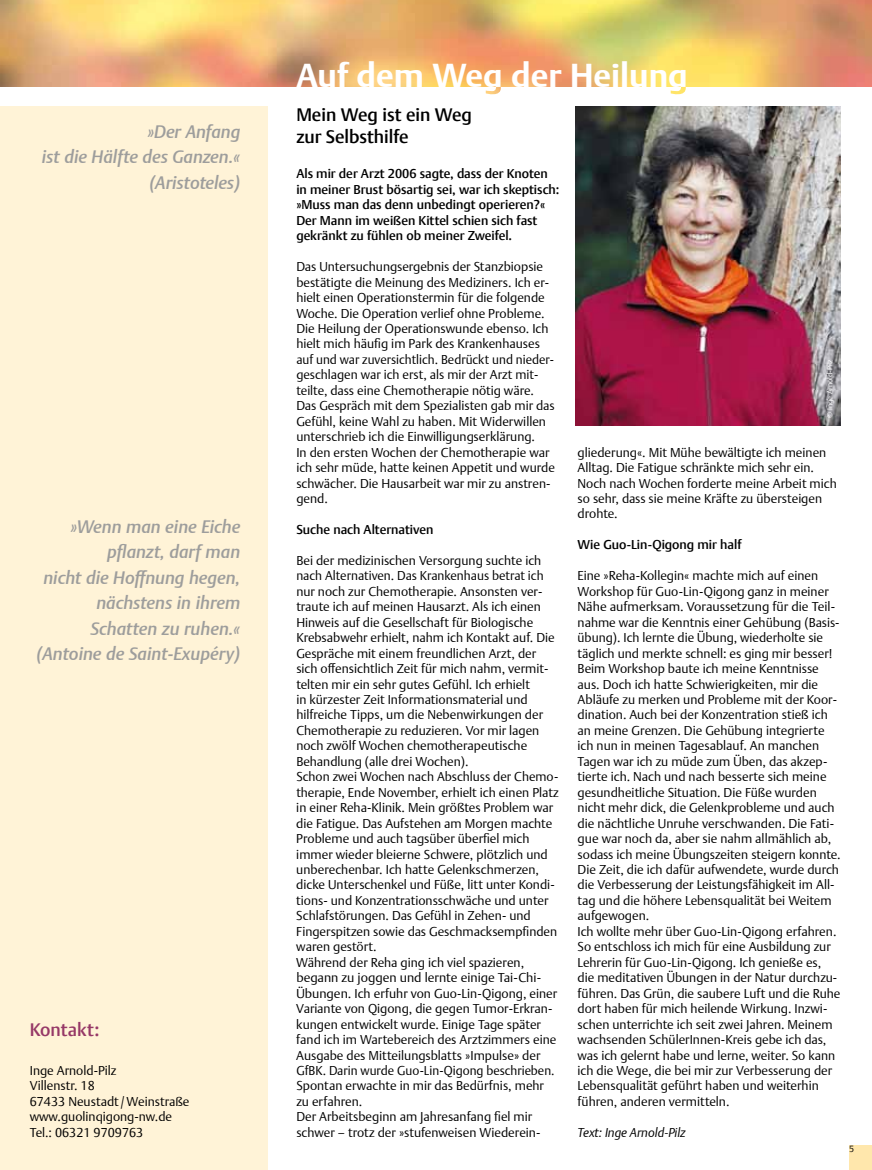
<style>
.page{position:relative;width:872px;height:1170px;background:#fff}
.page>*{position:absolute;margin:0;border:0;box-sizing:border-box;transform-origin:0 0}
.t1{font:700 33px "Thieme Argo 2011";color:#fff}
.t2{font:italic 500 18px/25.5px "Thieme Argo 2011";color:#9d9d9c;text-align:right}
.t3{font:500 18px/22.5px "Thieme Argo 2011";color:#000}
.t4{font:500 18px "Thieme Argo 2011";color:#963867}
.t5{font:300 12.75px/15.5px "Thieme Argo 2011";color:#000}
.t6{font:500 12.75px/15.5px "Thieme Argo 2011";color:#000}
.t7{font:italic 300 12.75px "Thieme Argo 2011";color:#000}
.t8{font:300 9px "Thieme Argo 2011";color:#000}
.t9{font:300 7.5px "Thieme Argo 2011";color:#fff}
</style>
<div class="page">
<div style="left:849px;top:1145px;width:23px;height:24px;background:#ffe7ac"></div>
<img style="left:0;top:0;width:872px;height:87px">
<div style="left:0;top:106px;width:268px;height:1063px;background:#fff3d7"></div>
<img style="left:486px;top:87px;width:15px;height:8px">
<img style="left:670px;top:87px;width:16px;height:8px">
<img style="left:575px;top:106px;width:265px;height:319px">
<h2 class="t2" style="left:42px;top:118px;width:200px">»Der Anfang<br>ist die Hälfte des Ganzen.« (Aristoteles)</h2>
<h2 class="t2" style="left:37px;top:513px;width:205px">»Wenn man eine Eiche pflanzt, darf man<br>nicht die Hoffnung hegen, nächstens in ihrem<br>Schatten zu ruhen.« (Antoine de Saint-Exupéry)</h2>
<h2 class="t4" style="left:30px;top:1018px;width:71px">Kontakt:</h2>
<p class="t5" style="left:30px;top:1062px;width:161px">Inge Arnold-Pilz<br>Villenstr. 18<br>67433 Neustadt/Weinstraße www.guolinqigong-nw.de<br>Tel.: 06321 9709763</p>
<h1 class="t1" style="left:296px;top:53px;width:393px">Auf dem Weg der Heilung</h1>
<h2 class="t3" style="left:296px;top:103px;width:177px">Mein Weg ist ein Weg zur Selbsthilfe</h2>
<p class="t6" style="left:296px;top:166px;width:265px">Als mir der Arzt 2006 sagte, dass der Knoten in meiner Brust bösartig sei, war ich skeptisch: »Muss man das denn unbedingt operieren?« Der Mann im weißen Kittel schien sich fast gekränkt zu fühlen ob meiner Zweifel.</p>
<p class="t5" style="left:296px;top:258px;width:260px">Das Untersuchungsergebnis der Stanzbiopsie bestätigte die Meinung des Mediziners. Ich er&shy;hielt einen Operationstermin für die folgende Woche. Die Operation verlief ohne Probleme.<br>Die Heilung der Operationswunde ebenso. Ich hielt mich häufig im Park des Krankenhauses auf und war zuversichtlich. Bedrückt und nieder&shy;geschlagen war ich erst, als mir der Arzt mit&shy;teilte, dass eine Chemotherapie nötig wäre.<br>Das Gespräch mit dem Spezialisten gab mir das Gefühl, keine Wahl zu haben. Mit Widerwillen unterschrieb ich die Einwilligungserklärung.<br>In den ersten Wochen der Chemotherapie war ich sehr müde, hatte keinen Appetit und wurde schwächer. Die Hausarbeit war mir zu anstren&shy;gend.</p>
<p class="t6" style="left:296px;top:521px;width:138px">Suche nach Alternativen</p>
<p class="t5" style="left:296px;top:552px;width:264px">Bei der medizinischen Versorgung suchte ich nach Alternativen. Das Krankenhaus betrat ich nur noch zur Chemotherapie. Ansonsten ver&shy;traute ich auf meinen Hausarzt. Als ich einen Hinweis auf die Gesellschaft für Biologische Krebsabwehr erhielt, nahm ich Kontakt auf. Die Gespräche mit einem freundlichen Arzt, der sich offensichtlich Zeit für mich nahm, vermit&shy;telten mir ein sehr gutes Gefühl. Ich erhielt<br>in kürzester Zeit Informationsmaterial und hilfreiche Tipps, um die Nebenwirkungen der Chemotherapie zu reduzieren. Vor mir lagen noch zwölf Wochen chemotherapeutische Behandlung (alle drei Wochen).<br>Schon zwei Wochen nach Abschluss der Chemo&shy;therapie, Ende November, erhielt ich einen Platz in einer Reha-Klinik. Mein größtes Problem war die Fatigue. Das Aufstehen am Morgen machte Probleme und auch tagsüber überfiel mich immer wieder bleierne Schwere, plötzlich und unberechenbar. Ich hatte Gelenkschmerzen, dicke Unterschenkel und Füße, litt unter Kondi&shy;tions- und Konzentrationsschwäche und unter Schlafstörungen. Das Gefühl in Zehen- und Fingerspitzen sowie das Geschmacksempfinden waren gestört.<br>Während der Reha ging ich viel spazieren, begann zu joggen und lernte einige Tai-Chi-Übungen. Ich erfuhr von Guo-Lin-Qigong, einer Variante von Qigong, die gegen Tumor-Erkran&shy;kungen entwickelt wurde. Einige Tage später fand ich im Wartebereich des Arztzimmers eine Ausgabe des Mitteilungsblatts »Impulse» der GfBK. Darin wurde Guo-Lin-Qigong beschrieben.<br>Spontan erwachte in mir das Bedürfnis, mehr zu erfahren.<br>Der Arbeitsbeginn am Jahresanfang fiel mir schwer – trotz der »stufenweisen Wiederein-</p>
<p class="t9" style="left:825px;top:418px;width:60px;rotate:-90deg">© Inge Arnold-Pilz</p>
<p class="t5" style="left:577px;top:444px;width:261px">gliederung«. Mit Mühe bewältigte ich meinen Alltag. Die Fatigue schränkte mich sehr ein.<br>Noch nach Wochen forderte meine Arbeit mich so sehr, dass sie meine Kräfte zu übersteigen drohte.</p>
<p class="t6" style="left:577px;top:537px;width:165px">Wie Guo-Lin-Qigong mir half</p>
<p class="t5" style="left:577px;top:567px;width:265px">Eine »Reha-Kollegin« machte mich auf einen Workshop für Guo-Lin-Qigong ganz in meiner Nähe aufmerksam. Voraussetzung für die Teil&shy;nahme war die Kenntnis einer Gehübung (Basis&shy;übung). Ich lernte die Übung, wiederholte sie täglich und merkte schnell: es ging mir besser!<br>Beim Workshop baute ich meine Kenntnisse aus. Doch ich hatte Schwierigkeiten, mir die Abläufe zu merken und Probleme mit der Koor&shy;dination. Auch bei der Konzentration stieß ich an meine Grenzen. Die Gehübung integrierte ich nun in meinen Tagesablauf. An manchen Tagen war ich zu müde zum Üben, das akzep&shy;tierte ich. Nach und nach besserte sich meine gesundheitliche Situation. Die Füße wurden nicht mehr dick, die Gelenkprobleme und auch die nächtliche Unruhe verschwanden. Die Fati&shy;gue war noch da, aber sie nahm allmählich ab, sodass ich meine Übungszeiten steigern konnte.<br>Die Zeit, die ich dafür aufwendete, wurde durch die Verbesserung der Leistungsfähigkeit im All&shy;tag und die höhere Lebensqualität bei Weitem aufgewogen.<br>Ich wollte mehr über Guo-Lin-Qigong erfahren.<br>So entschloss ich mich für eine Ausbildung zur Lehrerin für Guo-Lin-Qigong. Ich genieße es, die meditativen Übungen in der Natur durchzu&shy;führen. Das Grün, die saubere Luft und die Ruhe dort haben für mich heilende Wirkung. Inzwi&shy;schen unterrichte ich seit zwei Jahren. Meinem wachsenden SchülerInnen-Kreis gebe ich das, was ich gelernt habe und lerne, weiter. So kann ich die Wege, die bei mir zur Verbesserung der Lebensqualität geführt haben und weiterhin führen, anderen vermitteln.</p>
<p class="t7" style="left:577px;top:1123px;width:110px">Text: Inge Arnold-Pilz</p>
<p class="t8" style="left:849px;top:1143px;width:7px">5</p>
</div>
